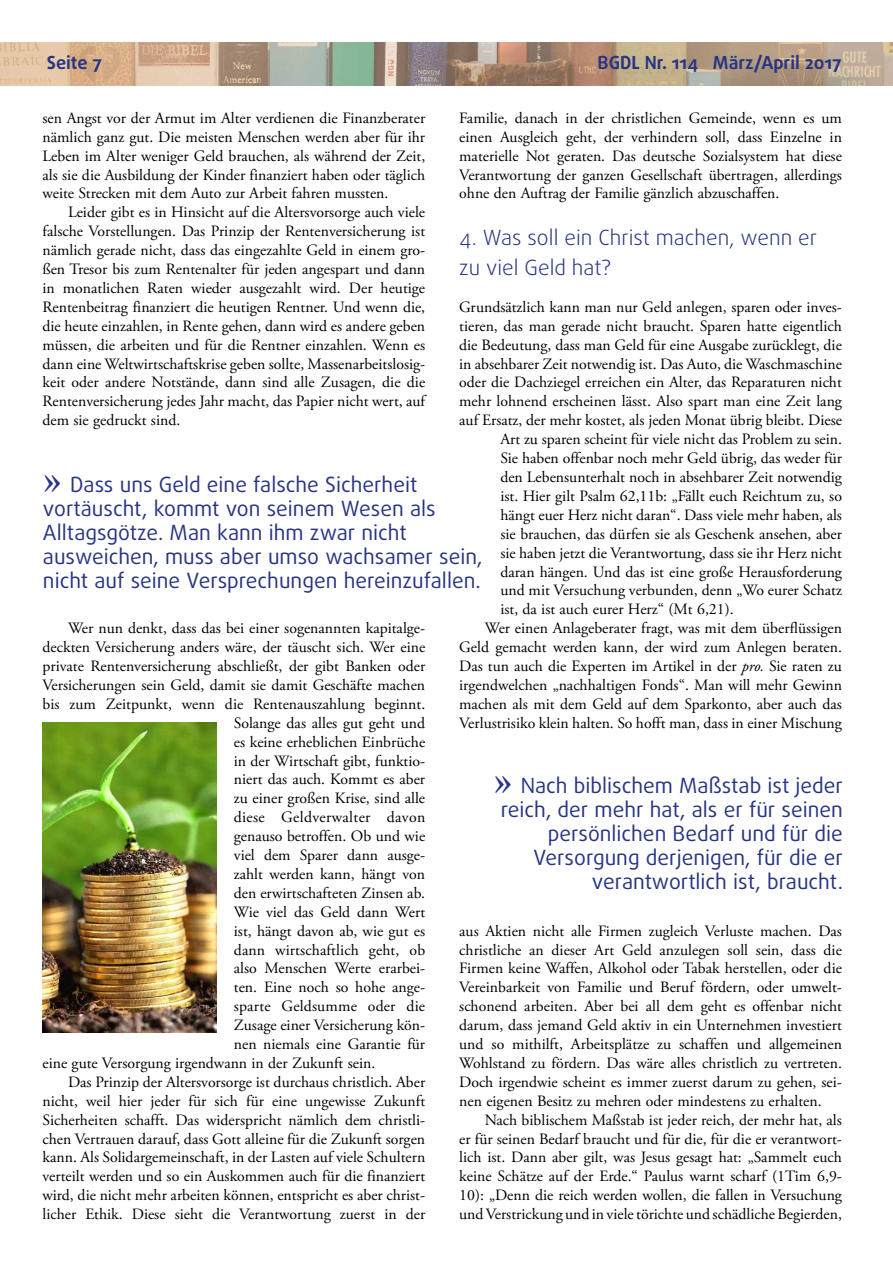
<style>
.page{position:relative;width:893px;height:1263px;background:#fff}
.page>*{position:absolute;margin:0;border:0;box-sizing:border-box;transform-origin:0 0}
.t1{font:21px/24px "Daxline Pro";color:#283583;text-align:right}
.t2{font:300 21px/30px "Daxline Pro";color:#283583}
.t3{font:700 18px "Daxline Pro";color:#283583}
.t4{font:15.75px/18.9px "Adobe Garamond Pro";color:#000;text-align:justify}
.t5{font:15.75px "Adobe Garamond Pro";letter-spacing:.02em;color:#000}
.s1{font-style:italic}
.s2{font-family:"Lido STFCE";font-size:36px}
</style>
<div class="page">
<img style="left:0;top:43px;width:893px;height:42px">
<img style="left:43px;top:722px;width:174px;height:310px">
<p class="t3" style="left:47px;top:51px;width:57px">Seite 7</p>
<p class="t3" style="left:598px;top:51px;width:246px">BGDL Nr. 114 März/April 2017</p>
<p class="t4" style="left:43px;top:109px;width:384px">sen Angst vor der Armut im Alter verdienen die Finanzberater nämlich ganz gut. Die meisten Menschen werden aber für ihr Leben im Alter weniger Geld brauchen, als während der Zeit, als sie die Ausbildung der Kinder finanziert haben oder täglich weite Strecken mit dem Auto zur Arbeit fahren mussten.</p>
<p class="t4" style="left:43px;top:203px;width:384px;text-indent:26px">Leider gibt es in Hinsicht auf die Altersvorsorge auch viele falsche Vorstellungen. Das Prinzip der Rentenversicherung ist nämlich gerade nicht, dass das eingezahlte Geld in einem gro&shy;ßen Tresor bis zum Rentenalter für jeden angespart und dann in monatlichen Raten wieder ausgezahlt wird. Der heutige Rentenbeitrag finanziert die heutigen Rentner. Und wenn die, die heute einzahlen, in Rente gehen, dann wird es andere geben müssen, die arbeiten und für die Rentner einzahlen. Wenn es dann eine Weltwirtschaftskrise geben sollte, Massenarbeitslosig&shy;keit oder andere Notstände, dann sind alle Zusagen, die die Rentenversicherung jedes Jahr macht, das Papier nicht wert, auf dem sie gedruckt sind.</p>
<p class="t4" style="left:459px;top:109px;width:384px">Familie, danach in der christlichen Gemeinde, wenn es um einen Ausgleich geht, der verhindern soll, dass Einzelne in materielle Not geraten. Das deutsche Sozialsystem hat diese Verantwortung der ganzen Gesellschaft übertragen, allerdings ohne den Auftrag der Familie gänzlich abzuschaffen.</p>
<h1 class="t2" style="left:459px;top:223px;width:359px">4. Was soll ein Christ machen, wenn er zu viel Geld hat?</h1>
<p class="t4" style="left:459px;top:298px;width:384px">Grundsätzlich kann man nur Geld anlegen, sparen oder inves-</p>
<p class="t4" style="left:459px;top:317px;width:384px">tieren, das man gerade nicht braucht. Sparen hatte eigentlich</p>
<p class="t4" style="left:459px;top:336px;width:384px">die Bedeutung, dass man Geld für eine Ausgabe zurücklegt, die</p>
<p class="t4" style="left:459px;top:355px;width:384px">in absehbarer Zeit notwendig ist. Das Auto, die Waschmaschine</p>
<p class="t4" style="left:459px;top:374px;width:384px">oder die Dachziegel erreichen ein Alter, das Reparaturen nicht</p>
<p class="t4" style="left:459px;top:392px;width:384px">mehr lohnend erscheinen lässt. Also spart man eine Zeit lang</p>
<p class="t4" style="left:459px;top:411px;width:384px">auf Ersatz, der mehr kostet, als jeden Monat übrig bleibt. Diese</p>
<p class="t4" style="left:500px;top:430px;width:343px">Art zu sparen scheint für viele nicht das Problem zu sein.</p>
<p class="t4" style="left:500px;top:449px;width:343px">Sie haben offenbar noch mehr Geld übrig, das weder für</p>
<p class="t4" style="left:500px;top:468px;width:343px">den Lebensunterhalt noch in absehbarer Zeit notwendig</p>
<p class="t4" style="left:500px;top:487px;width:343px">ist. Hier gilt Psalm 62,11b: „Fällt euch Reichtum zu, so</p>
<p class="t4" style="left:500px;top:506px;width:343px">hängt euer Herz nicht daran“. Dass viele mehr haben, als</p>
<p class="t4" style="left:500px;top:525px;width:343px">sie brauchen, das dürfen sie als Geschenk ansehen, aber</p>
<p class="t4" style="left:500px;top:544px;width:343px">sie haben jetzt die Verantwortung, dass sie ihr Herz nicht</p>
<p class="t4" style="left:500px;top:563px;width:343px">daran hängen. Und das ist eine große Herausforderung</p>
<p class="t4" style="left:500px;top:581px;width:343px">und mit Versuchung verbunden, denn „Wo eurer Schatz</p>
<p class="t4" style="left:500px;top:600px;width:235px">ist, da ist auch eurer Herz“ (Mt 6,21).</p>
<p class="t4" style="left:485px;top:619px;width:359px">Wer einen Anlageberater fragt, was mit dem überflüssigen</p>
<p class="t4" style="left:459px;top:638px;width:384px">Geld gemacht werden kann, der wird zum Anlegen beraten.</p>
<p class="t4" style="left:459px;top:657px;width:384px">Das tun auch die Experten im Artikel in der <span class="s1">pro.</span> Sie raten zu</p>
<p class="t4" style="left:459px;top:676px;width:384px">irgendwelchen „nachhaltigen Fonds“. Man will mehr Gewinn</p>
<p class="t4" style="left:459px;top:695px;width:384px">machen als mit dem Geld auf dem Sparkonto, aber auch das</p>
<p class="t4" style="left:459px;top:714px;width:384px">Verlustrisiko klein halten. So hofft man, dass in einer Mischung</p>
<h1 class="t1" style="left:43px;top:473px;width:441px;text-align:left"><span class="s2">»</span> Dass uns Geld eine falsche Sicherheit vortäuscht, kommt von seinem Wesen als Alltagsgötze. Man kann ihm zwar nicht ausweichen, muss aber umso wachsamer sein, nicht auf seine Versprechungen hereinzufallen.</h1>
<p class="t4" style="left:68px;top:619px;width:359px">Wer nun denkt, dass das bei einer sogenannten kapitalge-</p>
<p class="t4" style="left:43px;top:638px;width:384px">deckten Versicherung anders wäre, der täuscht sich. Wer eine</p>
<p class="t4" style="left:43px;top:657px;width:384px">private Rentenversicherung abschließt, der gibt Banken oder</p>
<p class="t4" style="left:43px;top:676px;width:384px">Versicherungen sein Geld, damit sie damit Geschäfte machen</p>
<p class="t4" style="left:43px;top:695px;width:384px">bis zum Zeitpunkt, wenn die Rentenauszahlung beginnt.</p>
<p class="t4" style="left:234px;top:714px;width:193px">Solange das alles gut geht und</p>
<p class="t4" style="left:234px;top:733px;width:193px">es keine erheblichen Einbrüche</p>
<p class="t4" style="left:234px;top:752px;width:193px">in der Wirtschaft gibt, funktio-</p>
<p class="t4" style="left:234px;top:770px;width:193px">niert das auch. Kommt es aber</p>
<p class="t4" style="left:234px;top:789px;width:193px">zu einer großen Krise, sind alle</p>
<p class="t5" style="left:234px;top:808px;width:193px">diese Geldverwalter davon</p>
<p class="t4" style="left:234px;top:827px;width:193px">genauso betroffen. Ob und wie</p>
<p class="t4" style="left:234px;top:846px;width:193px">viel dem Sparer dann ausge-</p>
<p class="t4" style="left:234px;top:865px;width:193px">zahlt werden kann, hängt von</p>
<p class="t4" style="left:234px;top:884px;width:193px">den erwirtschafteten Zinsen ab.</p>
<p class="t4" style="left:234px;top:903px;width:193px">Wie viel das Geld dann Wert</p>
<p class="t4" style="left:234px;top:922px;width:193px">ist, hängt davon ab, wie gut es</p>
<p class="t4" style="left:234px;top:941px;width:193px">dann wirtschaftlich geht, ob</p>
<p class="t4" style="left:234px;top:959px;width:193px">also Menschen Werte erarbei-</p>
<p class="t4" style="left:234px;top:978px;width:193px">ten. Eine noch so hohe ange-</p>
<p class="t4" style="left:234px;top:997px;width:193px">sparte Geldsumme oder die</p>
<p class="t4" style="left:234px;top:1016px;width:193px">Zusage einer Versicherung kön-</p>
<p class="t4" style="left:234px;top:1035px;width:193px">nen niemals eine Garantie für</p>
<p class="t4" style="left:43px;top:1054px;width:334px">eine gute Versorgung irgendwann in der Zukunft sein.</p>
<p class="t4" style="left:68px;top:1073px;width:359px">Das Prinzip der Altersvorsorge ist durchaus christlich. Aber</p>
<p class="t4" style="left:43px;top:1092px;width:384px">nicht, weil hier jeder für sich für eine ungewisse Zukunft</p>
<p class="t4" style="left:43px;top:1111px;width:384px">Sicherheiten schafft. Das widerspricht nämlich dem christli-</p>
<p class="t4" style="left:43px;top:1130px;width:384px">chen Vertrauen darauf, dass Gott alleine für die Zukunft sorgen</p>
<p class="t4" style="left:43px;top:1148px;width:384px">kann. Als Solidargemeinschaft, in der Lasten auf viele Schultern</p>
<p class="t4" style="left:43px;top:1167px;width:384px">verteilt werden und so ein Auskommen auch für die finanziert</p>
<p class="t4" style="left:43px;top:1186px;width:384px">wird, die nicht mehr arbeiten können, entspricht es aber christ-</p>
<p class="t4" style="left:43px;top:1205px;width:384px">licher Ethik. Diese sieht die Verantwortung zuerst in der</p>
<h1 class="t1" style="left:493px;top:773px;width:351px"><span class="s2">»</span> Nach biblischem Maßstab ist jeder reich, der mehr hat, als er für seinen persönlichen Bedarf und für die Versorgung derjenigen, für die er verantwortlich ist, braucht.</h1>
<p class="t4" style="left:459px;top:922px;width:384px">aus Aktien nicht alle Firmen zugleich Verluste machen. Das christliche an dieser Art Geld anzulegen soll sein, dass die Firmen keine Waffen, Alkohol oder Tabak herstellen, oder die Vereinbarkeit von Familie und Beruf fördern, oder umwelt&shy;schonend arbeiten. Aber bei all dem geht es offenbar nicht darum, dass jemand Geld aktiv in ein Unternehmen investiert und so mithilft, Arbeitsplätze zu schaffen und allgemeinen Wohlstand zu fördern. Das wäre alles christlich zu vertreten.<br>Doch irgendwie scheint es immer zuerst darum zu gehen, sei&shy;nen eigenen Besitz zu mehren oder mindestens zu erhalten.</p>
<p class="t4" style="left:459px;top:1111px;width:384px;text-indent:26px">Nach biblischem Maßstab ist jeder reich, der mehr hat, als er für seinen Bedarf braucht und für die, für die er verantwort&shy;lich ist. Dann aber gilt, was Jesus gesagt hat: „Sammelt euch keine Schätze auf der Erde.“ Paulus warnt scharf (1Tim 6,9- 10): „Denn die reich werden wollen, die fallen in Versuchung und Verstrickung und in viele törichte und schädliche Begierden,</p>
</div>
